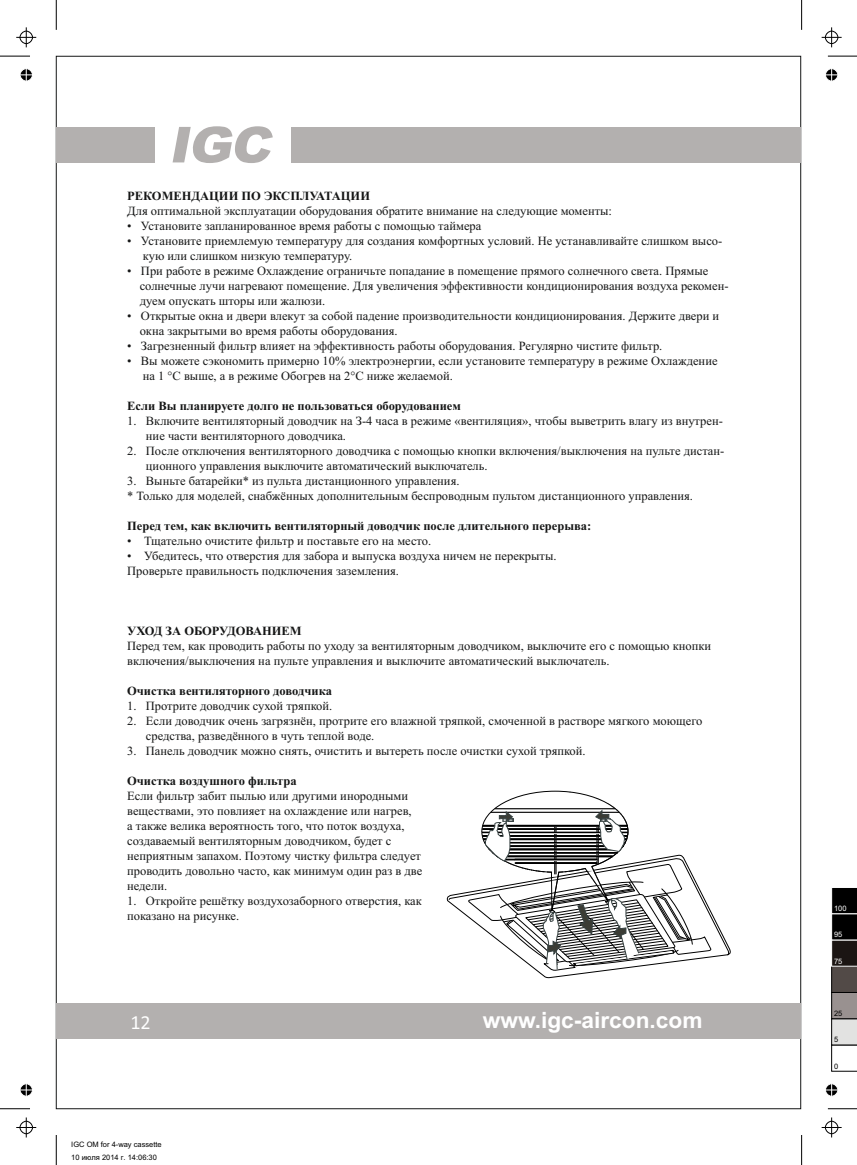
<style>
.page{position:relative;width:857px;height:1165px;background:#fff}
.page>*{position:absolute;margin:0;border:0;box-sizing:border-box;transform-origin:0 0}
.t1{font:700 22.5px "Arial";color:#fff}
.t2{font:20px "Calibri";color:#fff}
.t3{font:12.5px/15px "Times New Roman";color:#151616}
.t4{font:700 12.5px "Times New Roman";color:#151616}
.t5{font:7.5px/12.5px "Arial";color:#000}
.t6{font:7.5px "Arial";color:#fff}
</style>
<div class="page">
<svg style="left:173px;top:126px;width:100px;height:37px"></svg>
<div style="left:56px;top:127px;width:99px;height:35px;background:#b3b0af"></div>
<div style="left:56px;top:1003px;width:744px;height:35px;background:#b3b0af"></div>
<div style="left:291px;top:127px;width:509px;height:35px;background:#b3b0af"></div>
<svg style="left:446px;top:790px;width:285px;height:188px"></svg>
<hr style="left:0;top:1108px;width:30px;height:1px;background:#000">
<hr style="left:56px;top:1135px;width:1px;height:30px;background:#000">
<hr style="left:0;top:56px;width:30px;height:1px;background:#000">
<hr style="left:56px;top:0;width:1px;height:30px;background:#000">
<svg style="left:828px;top:56px;width:29px;height:1px"></svg>
<hr style="left:801px;top:0;width:1px;height:30px;background:#000">
<svg style="left:828px;top:1108px;width:29px;height:1px"></svg>
<hr style="left:801px;top:1135px;width:1px;height:30px;background:#000">
<svg style="left:16px;top:1117px;width:20px;height:20px"></svg>
<svg style="left:16px;top:27px;width:20px;height:20px"></svg>
<svg style="left:821px;top:27px;width:20px;height:20px"></svg>
<svg style="left:821px;top:1117px;width:20px;height:20px"></svg>
<svg style="left:20px;top:1083px;width:13px;height:14px"></svg>
<svg style="left:20px;top:68px;width:13px;height:13px"></svg>
<svg style="left:825px;top:68px;width:13px;height:13px"></svg>
<svg style="left:825px;top:1083px;width:13px;height:14px"></svg>
<svg style="left:831px;top:888px;width:26px;height:183px;background:#6b6867"></svg>
<p class="t4" style="left:127px;top:192px;width:244px">РЕКОМЕНДАЦИИ ПО ЭКСПЛУАТАЦИИ</p>
<p class="t3" style="left:127px;top:205px;width:486px">Для оптимальной эксплуатации оборудования обратите внимание на следующие моменты:</p>
<p class="t3" style="left:127px;top:220px;width:356px">• Установите запланированное время работы с помощью таймера</p>
<p class="t3" style="left:143px;top:235px;width:581px;text-indent:-16px">• Установите приемлемую температуру для создания комфортных условий. Не устанавливайте слишком высо&shy;кую или слишком низкую температуру.</p>
<p class="t3" style="left:140px;top:265px;width:590px;text-indent:-12px">• При работе в режиме Охлаждение ограничьте попадание в помещение прямого солнечного света. Прямые солнечные лучи нагревают помещение. Для увеличения эффективности кондиционирования воздуха рекомен&shy;дуем опускать шторы или жалюзи.</p>
<p class="t3" style="left:140px;top:310px;width:581px;text-indent:-12px">• Открытые окна и двери влекут за собой падение производительности кондиционирования. Держите двери и окна закрытыми во время работы оборудования.</p>
<p class="t3" style="left:127px;top:340px;width:536px">• Загрезненный фильтр влияет на эффективность работы оборудования. Регулярно чистите фильтр.</p>
<p class="t3" style="left:143px;top:355px;width:576px;text-indent:-16px">• Вы можете сэкономить примерно 10% электроэнергии, если установите температуру в режиме Охлаждение на 1 °С выше, а в режиме Обогрев на 2°С ниже желаемой.</p>
<p class="t4" style="left:127px;top:402px;width:335px">Если Вы планируете долго не пользоваться оборудованием</p>
<p class="t3" style="left:146px;top:415px;width:578px;text-indent:-19px">1. Включите вентиляторный доводчик на З-4 часа в режиме «вентиляция», чтобы выветрить влагу из внутрен&shy;ние части вентиляторного доводчика.</p>
<p class="t3" style="left:146px;top:445px;width:580px;text-indent:-19px">2. После отключения вентиляторного доводчика с помощью кнопки включения/выключения на пульте дистан&shy;ционного управления выключите автоматический выключатель.</p>
<p class="t3" style="left:127px;top:475px;width:567px">3. Выньте батарейки* из пульта дистанционного управления.<br>* Только для моделей, снабжённых дополнительным беспроводным пультом дистанционного управления.</p>
<p class="t4" style="left:127px;top:522px;width:465px">Перед тем, как включить вентиляторный доводчик после длительного перерыва:</p>
<p class="t3" style="left:127px;top:535px;width:306px">• Тщательно очистите фильтр и поставьте его на место.</p>
<p class="t3" style="left:127px;top:550px;width:431px">• Убедитесь, что отверстия для забора и выпуска воздуха ничем не перекрыты.<br>Проверьте правильность подключения заземления.</p>
<p class="t4" style="left:127px;top:627px;width:176px">УХОД ЗА ОБОРУДОВАНИЕМ</p>
<p class="t3" style="left:127px;top:640px;width:585px">Перед тем, как проводить работы по уходу за вентиляторным доводчиком, выключите его с помощью кнопки включения/выключения на пульте управления и выключите автоматический выключатель.</p>
<p class="t4" style="left:127px;top:687px;width:206px">Очистка вентиляторного доводчика</p>
<p class="t3" style="left:127px;top:700px;width:206px">1. Протрите доводчик сухой тряпкой.</p>
<p class="t3" style="left:146px;top:715px;width:558px;text-indent:-19px">2. Если доводчик очень загрязнён, протрите его влажной тряпкой, смоченной в растворе мягкого моющего средства, разведённого в чуть теплой воде.</p>
<p class="t3" style="left:127px;top:745px;width:460px">3. Панель доводчик можно снять, очистить и вытереть после очистки сухой тряпкой.</p>
<p class="t4" style="left:127px;top:777px;width:171px">Очистка воздушного фильтра</p>
<p class="t3" style="left:127px;top:790px;width:296px">Если фильтр забит пылью или другими инородными веществами, это повлияет на охлаждение или нагрев,<br>а также велика вероятность того, что поток воздуха, создаваемый вентиляторным доводчиком, будет с неприятным запахом. Поэтому чистку фильтра следует проводить довольно часто, как минимум один раз в две недели.</p>
<p class="t3" style="left:127px;top:895px;width:296px">1. Откройте решётку воздухозаборного отверстия, как показано на рисунке.</p>
<h2 class="t2" style="left:130px;top:1013px;width:22px">12</h2>
<h1 class="t1" style="left:482px;top:1012px;width:221px">www.igc-aircon.com</h1>
<p class="t5" style="left:71px;top:1139px;width:92px">IGC OM for 4-way cassette<br>10 июля 2014 г. 14:06:30</p>
<p class="t6" style="left:834px;top:906px;width:14px">100</p>
<p class="t6" style="left:834px;top:932px;width:10px">95</p>
<p class="t6" style="left:834px;top:958px;width:10px">75</p>
<p class="t5" style="left:834px;top:1008px;width:10px">25</p>
<p class="t5" style="left:834px;top:1034px;width:6px">5</p>
<p class="t5" style="left:834px;top:1060px;width:6px">0</p>
</div>
